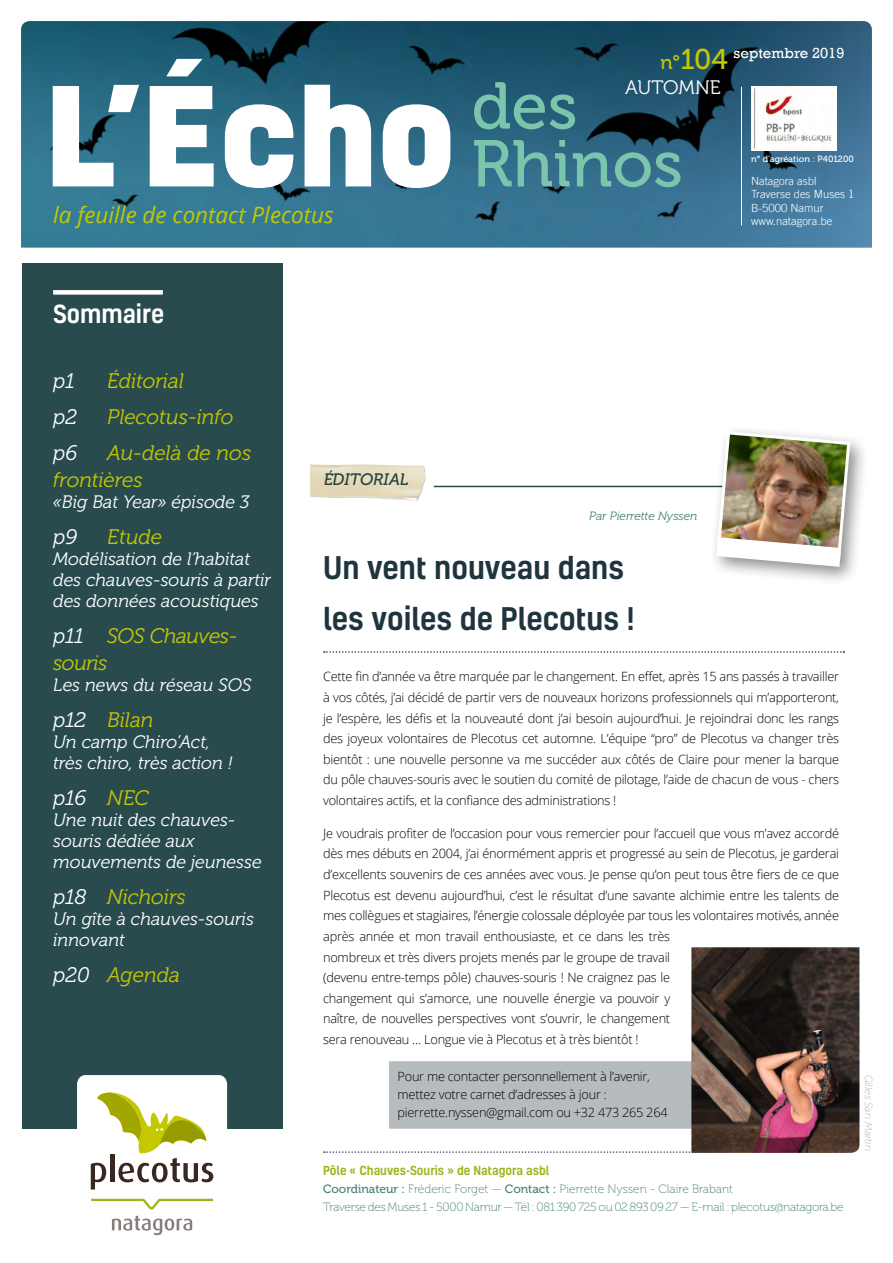
<style>
.page{position:relative;width:893px;height:1263px;background:#fff}
.page>*{position:absolute;margin:0;border:0;box-sizing:border-box;transform-origin:0 0}
.t1{font:800 131.7px "Kelson";color:#fff}
.t2{font:65.85px "Museo 500";color:#7cc5ad}
.t3{font:500 30px/51px "Kelson";color:#1f343d}
.t4{font:500 24px "Kelson";color:#fff}
.t5{font:italic 22.5px "Open Sans";color:#c4c800}
.t6{font:italic 21px/27px "Museo 300";letter-spacing:-.005em;color:#c4c800}
.t7{font:italic 21px "Museo 300";color:#fff}
.t8{font:19.5px "Museo 300";color:#fff}
.t9{font:italic 18px/21px "Museo 300";color:#fff}
.t10{font:italic 16.5px "Museo 500";letter-spacing:-.005em;color:#294b4e}
.t11{font:15px "Rockwell";color:#fff}
.t12{font:300 12.75px/20.7px "Open Sans";letter-spacing:-.02em;color:#000}
.t13{font:12px/18px "Museo 100";letter-spacing:-.02em;color:#4a8179}
.t14{font:500 12px "Kelson";color:#a1b41d}
.t15{font:italic 12px "Museo 300";color:#4a8179}
.t16{font:300 11.25px/13.5px "Trade Gothic";color:#fff}
.t17{font:italic 10.5px "Museo 100";color:#b3b2b2}
.t18{font:9px "Museo 500";color:#fff}
.s1{font-family:"Museo 500";font-size:19.5px;color:#c4c800}
.s2{font-family:"Museo 500";font-size:28.5px;color:#c4c800}
.s3{color:#fff}
.s4{color:#c4c800}
.s5{font-family:"Museo 500"}
</style>
<div class="page">
<div style="left:22px;top:263px;width:260px;height:866px;background:#294b4e"></div>
<hr style="left:434px;top:486px;width:336px;height:1px;background:#294b4e">
<img style="left:21px;top:21px;width:851px;height:226px">
<hr style="left:741px;top:87px;width:1px;height:138px;background:#fff">
<svg style="left:77px;top:1075px;width:150px;height:161px"></svg>
<div style="left:53px;top:290px;width:110px;height:5px;background:#fff"></div>
<div style="left:708px;top:424px;width:162px;height:162px;background:#000;opacity:.45"></div>
<img style="left:715px;top:430px;width:137px;height:137px">
<img style="left:310px;top:464px;width:116px;height:36px">
<img style="left:751px;top:86px;width:85px;height:64px">
<svg style="left:324px;top:1151px;width:367px;height:2px"></svg>
<svg style="left:324px;top:651px;width:520px;height:2px"></svg>
<div style="left:389px;top:1061px;width:302px;height:68px;background:#b6bcbe"></div>
<img style="left:691px;top:947px;width:168px;height:206px">
<p class="t11" style="left:660px;top:42px;width:186px"><span class="s1">n°</span><span class="s2">104</span> septembre 2019</p>
<h1 class="t1" style="left:45px;top:42px;width:534px">L’Écho <sup>des</sup></h1>
<h3 class="t8" style="left:625px;top:77px;width:97px">AUTOMNE</h3>
<h2 class="t2" style="left:472px;top:128px;width:213px">Rhinos</h2>
<p class="t18" style="left:751px;top:154px;width:104px">n° d’agréation : P401200</p>
<p class="t16" style="left:751px;top:174px;width:105px">Natagora asbl<br>Traverse des Muses 1<br>B-5000 Namur</p>
<h3 class="t5" style="left:53px;top:199px;width:282px">la feuille de contact Plecotus</h3>
<p class="t16" style="left:751px;top:214px;width:83px">www.natagora.be</p>
<h3 class="t4" style="left:53px;top:297px;width:113px">Sommaire</h3>
<h3 class="t7" style="left:53px;top:369px;width:23px">p1</h3>
<h3 class="t6" style="left:107px;top:367px;width:78px">Éditorial</h3>
<h3 class="t7" style="left:53px;top:405px;width:26px">p2</h3>
<h3 class="t6" style="left:107px;top:403px;width:128px">Plecotus-info</h3>
<h3 class="t7" style="left:53px;top:441px;width:26px">p6</h3>
<h3 class="t6" style="left:53px;top:439px;width:200px;text-indent:54px">Au-delà de nos frontières</h3>
<h3 class="t9" style="left:53px;top:491px;width:198px">«Big Bat Year» épisode 3</h3>
<h3 class="t7" style="left:53px;top:525px;width:26px">p9</h3>
<h3 class="t6" style="left:107px;top:523px;width:56px">Etude</h3>
<h3 class="t9" style="left:53px;top:548px;width:219px">Modélisation de l’habitat des chauves-souris à partir des données acoustiques</h3>
<h3 class="t6" style="left:53px;top:622px;width:186px"><span class="s3">p11</span> SOS Chauves&shy;souris</h3>
<h3 class="t9" style="left:53px;top:674px;width:200px">Les news du réseau SOS</h3>
<h3 class="t6" style="left:53px;top:706px;width:102px"><span class="s3">p12</span> Bilan</h3>
<h3 class="t9" style="left:53px;top:731px;width:181px">Un camp Chiro’Act, très chiro, très action !</h3>
<h3 class="t7" style="left:53px;top:786px;width:98px">p16 <span class="s4">NEC</span></h3>
<h3 class="t9" style="left:53px;top:809px;width:210px">Une nuit des chauves&shy;souris dédiée aux mouvements de jeunesse</h3>
<h3 class="t6" style="left:53px;top:883px;width:134px"><span class="s3">p18</span> Nichoirs</h3>
<h3 class="t9" style="left:53px;top:908px;width:202px">Un gîte à chauves-souris innovant</h3>
<h3 class="t6" style="left:53px;top:961px;width:128px"><span class="s3">p20</span> Agenda</h3>
<p class="t10" style="left:323px;top:470px;width:87px">ÉDITORIAL</p>
<p class="t15" style="left:589px;top:509px;width:110px">Par Pierrette Nyssen</p>
<h3 class="t3" style="left:323px;top:541px;width:313px">Un vent nouveau dans les voiles de Plecotus !</h3>
<p class="t12" style="left:323px;top:666px;width:517px;text-align:justify">Cette fin d’année va être marquée par le changement. En effet, après 15 ans passés à travailler à vos côtés, j’ai décidé de partir vers de nouveaux horizons professionnels qui m’apporteront, je l’espère, les défis et la nouveauté dont j’ai besoin aujourd’hui. Je rejoindrai donc les rangs des joyeux volontaires de Plecotus cet automne. L’équipe “pro” de Plecotus va changer très bientôt : une nouvelle personne va me succéder aux côtés de Claire pour mener la barque du pôle chauves-souris avec le soutien du comité de pilotage, l’aide de chacun de vous - chers volontaires actifs, et la confiance des administrations !</p>
<p class="t12" style="left:323px;top:822px;width:517px">Je voudrais profiter de l’occasion pour vous remercier pour l’accueil que vous m’avez accordé dès mes débuts en 2004, j’ai énormément appris et progressé au sein de Plecotus, je garderai d’excellents souvenirs de ces années avec vous. Je pense qu’on peut tous être fiers de ce que Plecotus est devenu aujourd’hui, c’est le résultat d’une savante alchimie entre les talents de mes collègues et stagiaires, l’énergie colossale déployée par tous les volontaires motivés, année après année et mon travail enthousiaste, et ce dans les très<br>nombreux et très divers projets menés par le groupe de travail<br>(devenu entre-temps pôle) chauves-souris ! Ne craignez pas le<br>changement qui s’amorce, une nouvelle énergie va pouvoir y<br>naître, de nouvelles perspectives vont s’ouvrir, le changement<br>sera renouveau … Longue vie à Plecotus et à très bientôt !</p>
<p class="t12" style="left:398px;top:1067px;width:272px;line-height:18px">Pour me contacter personnellement à l’avenir, mettez votre carnet d’adresses à jour : pierrette.nyssen@gmail.com ou +32 473 265 264</p>
<p class="t17" style="left:874px;top:1074px;width:78px;rotate:90deg">Gilles San Martin</p>
<p class="t14" style="left:323px;top:1162px;width:228px">Pôle « Chauves-Souris » de Natagora asbl</p>
<p class="t13" style="left:323px;top:1180px;width:522px"><span class="s5">Coordinateur :</span> Fréderic Forget — <span class="s5">Contact :</span> Pierrette Nyssen - Claire Brabant<br>Traverse des Muses 1 - 5000 Namur — Tél : 081 390 725 ou 02 893 09 27 — E-mail : plecotus@natagora.be</p>
</div>
